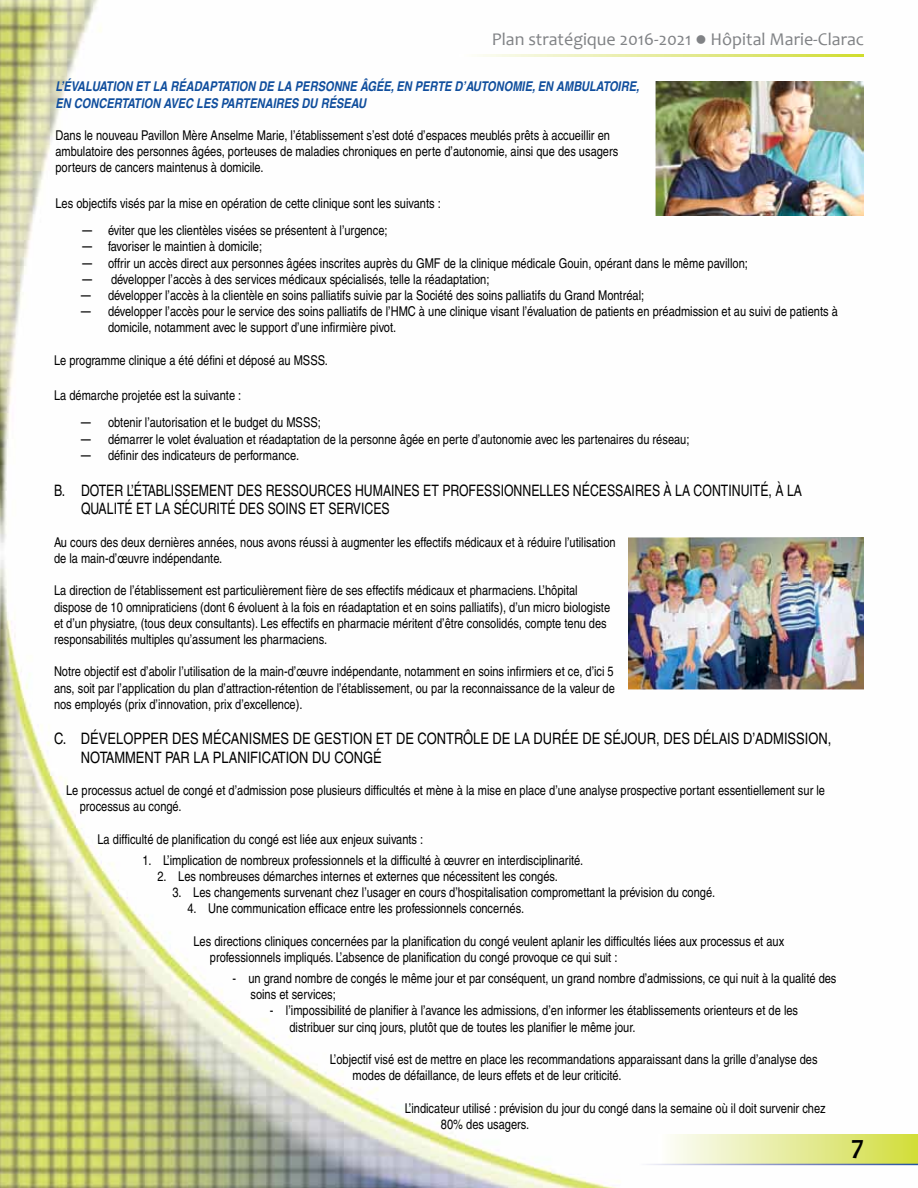
<style>
.page{position:relative;width:918px;height:1188px;background:#fff}
.page>*{position:absolute;margin:0;border:0;box-sizing:border-box;transform-origin:0 0}
.t1{font:700 27px "Candara";color:#000}
.t2{font:18px "Candara";color:#808285}
.t3{font:condensed 15.75px/18.9px "Helvetica LT";color:#000;scale:.95 1}
.t4{font:condensed 15.75px/18.9px "Helvetica LT";color:#000}
.t5{font:condensed 13.5px/16.2px "Helvetica LT";color:#000}
.t6{font:italic 700 condensed 13.5px/16.2px "Helvetica LT";color:#104e9d}
.t7{font:13.5px "Arial";color:#000}
.s1{font-family:"Arial";font-stretch:normal}
</style>
<div class="page">
<img style="left:19px;top:0;width:899px;height:1188px">
<img style="left:0;top:0;width:19px;height:1188px">
<div style="left:658px;top:1134px;width:260px;height:30px;background:linear-gradient(to right,#fdfdff,#d2dd3f)"></div>
<hr style="left:637px;top:1164px;width:281px;height:1px;background:#fff">
<hr style="left:459px;top:54px;width:405px;height:3px;background:#fff">
<img style="left:656px;top:81px;width:208px;height:135px">
<img style="left:628px;top:537px;width:236px;height:152px">
<h2 class="t2" style="left:492px;top:28px;width:374px">Plan stratégique 2016-2021 ● Hôpital Marie-Clarac</h2>
<p class="t6" style="left:56px;top:78px;width:585px">L’ÉVALUATION ET LA RÉADAPTATION DE LA PERSONNE ÂGÉE, EN PERTE D’AUTONOMIE, EN AMBULATOIRE,<br>EN CONCERTATION AVEC LES PARTENAIRES DU RÉSEAU</p>
<p class="t5" style="left:56px;top:127px;width:564px">Dans le nouveau Pavillon Mère Anselme Marie, l’établissement s’est doté d’espaces meublés prêts à accueillir en ambulatoire des personnes âgées, porteuses de maladies chroniques en perte d’autonomie, ainsi que des usagers porteurs de cancers maintenus à domicile.</p>
<p class="t5" style="left:82px;top:190px;width:360px;line-height:27px;text-indent:-27px">Les objectifs visés par la mise en opération de cette clinique sont les suivants : <span class="s1">─</span> éviter que les clientèles visées se présentent à l’urgence;</p>
<p class="t5" style="left:82px;top:238px;width:667px"><span class="s1">─</span> favoriser le maintien à domicile;<br><span class="s1">─</span> offrir un accès direct aux personnes âgées inscrites auprès du GMF de la clinique médicale Gouin, opérant dans le même pavillon;</p>
<p class="t7" style="left:82px;top:270px;width:11px">─</p>
<p class="t5" style="left:111px;top:271px;width:380px">développer l’accès à des services médicaux spécialisés, telle la réadaptation;</p>
<p class="t7" style="left:81px;top:286px;width:11px">─</p>
<p class="t5" style="left:108px;top:287px;width:538px">développer l’accès à la clientèle en soins palliatifs suivie par la Société des soins palliatifs du Grand Montréal;</p>
<p class="t7" style="left:81px;top:302px;width:11px">─</p>
<p class="t5" style="left:108px;top:303px;width:731px">développer l’accès pour le service des soins palliatifs de l’HMC à une clinique visant l’évaluation de patients en préadmission et au suivi de patients à domicile, notamment avec le support d’une infirmière pivot.</p>
<p class="t5" style="left:54px;top:352px;width:275px">Le programme clinique a été défini et déposé au MSSS.</p>
<p class="t5" style="left:54px;top:388px;width:189px">La démarche projetée est la suivante :</p>
<p class="t7" style="left:81px;top:413px;width:11px">─</p>
<p class="t5" style="left:108px;top:415px;width:214px">obtenir l’autorisation et le budget du MSSS;</p>
<p class="t7" style="left:81px;top:430px;width:11px">─</p>
<p class="t5" style="left:108px;top:431px;width:583px">démarrer le volet évaluation et réadaptation de la personne âgée en perte d’autonomie avec les partenaires du réseau;</p>
<p class="t7" style="left:81px;top:446px;width:11px">─</p>
<p class="t5" style="left:108px;top:447px;width:193px">définir des indicateurs de performance.</p>
<p class="t3" style="left:81px;top:481px;width:761px;text-indent:-27px">B. DOTER L’ÉTABLISSEMENT DES RESSOURCES HUMAINES ET PROFESSIONNELLES NÉCESSAIRES À LA CONTINUITÉ, À LA<br>QUALITÉ ET LA SÉCURITÉ DES SOINS ET SERVICES</p>
<p class="t5" style="left:54px;top:534px;width:563px">Au cours des deux dernières années, nous avons réussi à augmenter les effectifs médicaux et à réduire l’utilisation de la main-d’œuvre indépendante.</p>
<p class="t5" style="left:54px;top:583px;width:558px">La direction de l’établissement est particulièrement fière de ses effectifs médicaux et pharmaciens. L’hôpital dispose de 10 omnipraticiens (dont 6 évoluent à la fois en réadaptation et en soins palliatifs), d’un micro biologiste et d’un physiatre, (tous deux consultants). Les effectifs en pharmacie méritent d’être consolidés, compte tenu des responsabilités multiples qu’assument les pharmaciens.</p>
<p class="t5" style="left:54px;top:664px;width:562px;text-align:justify">Notre objectif est d’abolir l’utilisation de la main-d’œuvre indépendante, notamment en soins infirmiers et ce, d’ici 5 ans, soit par l’application du plan d’attraction-rétention de l’établissement, ou par la reconnaissance de la valeur de nos employés (prix d’innovation, prix d’excellence).</p>
<p class="t4" style="left:81px;top:729px;width:752px;text-indent:-27px">C. DÉVELOPPER DES MÉCANISMES DE GESTION ET DE CONTRÔLE DE LA DURÉE DE SÉJOUR, DES DÉLAIS D’ADMISSION,<br>NOTAMMENT PAR LA PLANIFICATION DU CONGÉ</p>
<p class="t5" style="left:80px;top:782px;width:747px;text-indent:-14px">Le processus actuel de congé et d’admission pose plusieurs difficultés et mène à la mise en place d’une analyse prospective portant essentiellement sur le processus au congé.</p>
<p class="t5" style="left:98px;top:831px;width:327px">La difficulté de planification du congé est liée aux enjeux suivants :</p>
<p class="t5" style="left:142px;top:852px;width:442px">1. L’implication de nombreux professionnels et la difficulté à œuvrer en interdisciplinarité.</p>
<p class="t5" style="left:157px;top:868px;width:402px">2. Les nombreuses démarches internes et externes que nécessitent les congés.</p>
<p class="t5" style="left:172px;top:884px;width:544px">3. Les changements survenant chez l’usager en cours d’hospitalisation compromettant la prévision du congé.</p>
<p class="t5" style="left:187px;top:901px;width:338px">4. Une communication efficace entre les professionnels concernés.</p>
<p class="t5" style="left:210px;top:933px;width:576px;text-indent:-16px">Les directions cliniques concernées par la planification du congé veulent aplanir les difficultés liées aux processus et aux professionnels impliqués. L’absence de planification du congé provoque ce qui suit :</p>
<p class="t5" style="left:250px;top:970px;width:588px;text-indent:-18px">- un grand nombre de congés le même jour et par conséquent, un grand nombre d’admissions, ce qui nuit à la qualité des soins et services;</p>
<p class="t5" style="left:289px;top:1003px;width:510px;text-indent:-19px">- l’impossibilité de planifier à l’avance les admissions, d’en informer les établissements orienteurs et de les distribuer sur cinq jours, plutôt que de toutes les planifier le même jour.</p>
<p class="t5" style="left:352px;top:1051px;width:467px;text-indent:-23px">L’objectif visé est de mettre en place les recommandations apparaissant dans la grille d’analyse des modes de défaillance, de leurs effets et de leur criticité.</p>
<p class="t5" style="left:441px;top:1100px;width:386px;text-indent:-36px">L’indicateur utilisé : prévision du jour du congé dans la semaine où il doit survenir chez<br>80% des usagers.</p>
<h1 class="t1" style="left:851px;top:1128px;width:14px">7</h1>
</div>
